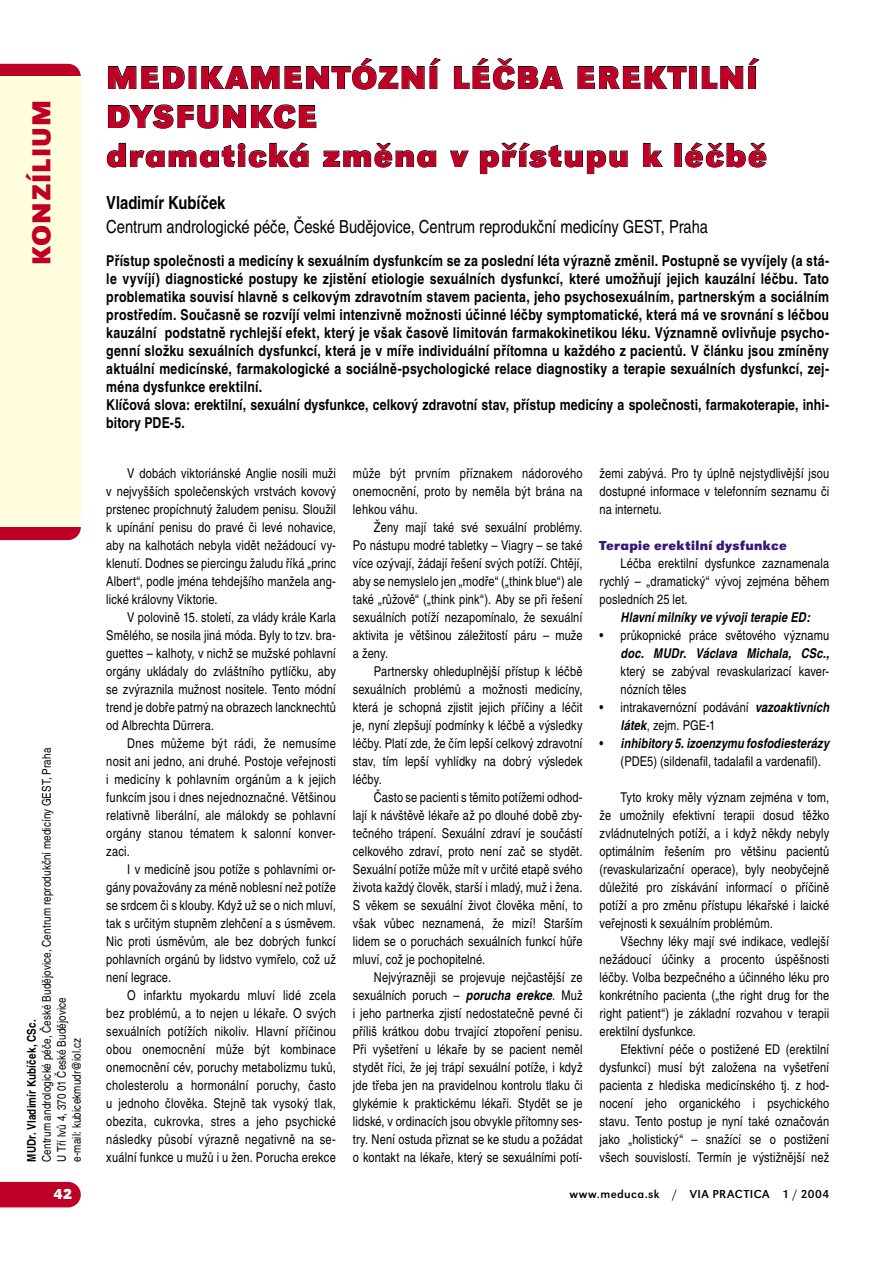
<style>
.page{position:relative;width:893px;height:1263px;background:#fff}
.page>*{position:absolute;margin:0;border:0;box-sizing:border-box;transform-origin:0 0}
.n_nadpis{font:700 33px/39px "URW Grotesk TEE";letter-spacing:.05em;color:#be0027}
.n_boční_pruh{font:700 27px "URW Grotesk TEE";letter-spacing:.05em;color:#be0027}
.n_autor_pod_nadpisem{font:condensed 18px/24px "Nimbus San LEE";letter-spacing:-.005em;color:#000}
.n_návěstí{font:700 condensed 15px/18px "Nimbus San LEE";letter-spacing:.005em;color:#000;text-align:justify}
.t1{font:700 15px "URW Grotesk TEE";color:#fff}
.n_text{font:condensed 13.5px/18px "Nimbus San LEE";letter-spacing:.01em;color:#000;text-align:justify}
.n_odrážka{font:condensed 13.5px/18px "Nimbus San LEE";letter-spacing:.005em;color:#000}
.n_text-2{font:italic 700 condensed 13.5px "Nimbus San LEE";letter-spacing:.01em;color:#000}
.n_podnadpis{font:700 13.5px "URW Grotesk TEE";letter-spacing:.025em;color:#381778}
.n_adresa_pro_korespondenci{font:condensed 12px/15px "Nimbus San LEE";letter-spacing:.015em;color:#000}
.t2{font:12px "URW Grotesk TEE";letter-spacing:.04em;color:#000}
.s1{font-weight:700}
.s2{font-weight:700;font-style:italic}
</style>
<div class="page">
<svg style="left:0;top:64px;width:81px;height:476px"></svg>
<div style="left:0;top:1182px;width:81px;height:25px;background:#be0027"></div>
<div style="left:0;top:77px;width:81px;height:450px;background:#fffddb"></div>
<svg style="left:108px;top:66px;width:77px;height:23px"></svg>
<svg style="left:201px;top:57px;width:240px;height:33px"></svg>
<svg style="left:454px;top:57px;width:110px;height:33px"></svg>
<svg style="left:577px;top:66px;width:110px;height:23px"></svg>
<div style="left:689px;top:66px;width:8px;height:23px;border:1px solid #000"></div>
<svg style="left:701px;top:57px;width:59px;height:32px"></svg>
<svg style="left:108px;top:104px;width:209px;height:25px"></svg>
<svg style="left:107px;top:142px;width:202px;height:26px"></svg>
<svg style="left:323px;top:142px;width:113px;height:26px"></svg>
<svg style="left:450px;top:150px;width:19px;height:17px"></svg>
<svg style="left:480px;top:142px;width:148px;height:32px"></svg>
<svg style="left:643px;top:143px;width:20px;height:24px"></svg>
<div style="left:675px;top:143px;width:7px;height:24px;border:1px solid #000"></div>
<svg style="left:685px;top:142px;width:82px;height:26px"></svg>
<p class="n_boční_pruh" style="left:25px;top:265px;width:167px;rotate:-90deg">KONZÍLIUM</p>
<p class="n_adresa_pro_korespondenci" style="left:24px;top:1162px;width:415px;rotate:-90deg"><span class="s1">MUDr. Vladimír Kubíček, CSc.<br></span>Centrum andrologické péče, České Budějovice, Centrum reprodukční medicíny GEST, Praha U Tří lvů 4, 370 01 České Budějovice<br>e-mail: kubicekmudr@iol.cz</p>
<p class="n_nadpis" style="left:106px;top:58px;width:662px">MEDIKAMENTÓZNÍ LÉČBA EREKTILNÍ<br>DYSFUNKCE<br>dramatická změna v přístupu k léčbě</p>
<p class="n_autor_pod_nadpisem" style="left:106px;top:190px;width:603px"><span class="s1">Vladimír Kubíček<br></span>Centrum andrologické péče, České Budějovice, Centrum reprodukční medicíny GEST, Praha</p>
<p class="n_návěstí" style="left:106px;top:252px;width:724px">Přístup společnosti a medicíny k sexuálním dysfunkcím se za poslední léta výrazně změnil. Postupně se vyvíjely (a stá&shy;le vyvíjí) diagnostické postupy ke zjistění etiologie sexuálních dysfunkcí, které umožňují jejich kauzální léčbu. Tato problematika souvisí hlavně s celkovým zdravotním stavem pacienta, jeho psychosexuálním, partnerským a sociálním prostředím. Současně se rozvíjí velmi intenzivně možnosti účinné léčby symptomatické, která má ve srovnání s léčbou kauzální podstatně rychlejší efekt, který je však časově limitován farmakokinetikou léku. Významně ovlivňuje psycho&shy;genní složku sexuálních dysfunkcí, která je v míře individuální přítomna u každého z pacientů. V článku jsou zmíněny aktuální medicínské, farmakologické a sociálně-psychologické relace diagnostiky a terapie sexuálních dysfunkcí, zej&shy;ména dysfunkce erektilní.</p>
<p class="n_návěstí" style="left:106px;top:396px;width:724px">Klíčová slova: erektilní, sexuální dysfunkce, celkový zdravotní stav, přístup medicíny a společnosti, farmakoterapie, inhi&shy;bitory PDE-5.</p>
<p class="n_text" style="left:106px;top:464px;width:231px;text-indent:21px">V dobách viktoriánské Anglie nosili muži v nejvyšších společenských vrstvách kovový prstenec propíchnutý žaludem penisu. Sloužil k upínání penisu do pravé či levé nohavice, aby na kalhotách nebyla vidět nežádoucí vy&shy;klenutí. Dodnes se piercingu žaludu říká „princ Albert“, podle jména tehdejšího manžela ang&shy;lické královny Viktorie.</p>
<p class="n_text" style="left:106px;top:608px;width:231px;text-indent:21px">V polovině 15. století, za vlády krále Karla Smělého, se nosila jiná móda. Byly to tzv. bra&shy;guettes – kalhoty, v nichž se mužské pohlavní orgány ukládaly do zvláštního pytlíčku, aby se zvýraznila mužnost nositele. Tento módní trend je dobře patrný na obrazech lancknechtů od Albrechta Dürrera.</p>
<p class="n_text" style="left:106px;top:734px;width:231px;text-indent:21px">Dnes můžeme být rádi, že nemusíme nosit ani jedno, ani druhé. Postoje veřejnosti i medicíny k pohlavním orgánům a k jejich funkcím jsou i dnes nejednoznačné. Většinou relativně liberální, ale málokdy se pohlavní orgány stanou tématem k salonní konver&shy;zaci.</p>
<p class="n_text" style="left:106px;top:860px;width:231px;text-indent:21px">I v medicíně jsou potíže s pohlavními or&shy;gány považovány za méně noblesní než potíže se srdcem či s klouby. Když už se o nich mluví, tak s určitým stupněm zlehčení a s úsměvem.<br>Nic proti úsměvům, ale bez dobrých funkcí pohlavních orgánů by lidstvo vymřelo, což už není legrace.</p>
<p class="n_text" style="left:106px;top:986px;width:231px;text-indent:21px">O infarktu myokardu mluví lidé zcela bez problémů, a to nejen u lékaře. O svých sexuálních potížích nikoliv. Hlavní příčinou obou onemocnění může být kombinace onemocnění cév, poruchy metabolizmu tuků, cholesterolu a hormonální poruchy, často u jednoho člověka. Stejně tak vysoký tlak, obezita, cukrovka, stres a jeho psychické následky působí výrazně negativně na se&shy;xuální funkce u mužů i u žen. Porucha erekce</p>
<p class="n_text" style="left:353px;top:464px;width:231px">může být prvním příznakem nádorového onemocnění, proto by neměla být brána na lehkou váhu.</p>
<p class="n_text" style="left:353px;top:518px;width:231px;text-indent:21px">Ženy mají také své sexuální problémy.<br>Po nástupu modré tabletky – Viagry – se také více ozývají, žádají řešení svých potíží. Chtějí, aby se nemyslelo jen „modře“ („think blue“) ale také „růžově“ („think pink“). Aby se při řešení sexuálních potíží nezapomínalo, že sexuální aktivita je většinou záležitostí páru – muže a ženy.</p>
<p class="n_text" style="left:353px;top:662px;width:231px;text-indent:21px">Partnersky ohleduplnější přístup k léčbě sexuálních problémů a možnosti medicíny, která je schopná zjistit jejich příčiny a léčit je, nyní zlepšují podmínky k léčbě a výsledky léčby. Platí zde, že čím lepší celkový zdravotní stav, tím lepší vyhlídky na dobrý výsledek léčby.</p>
<p class="n_text" style="left:353px;top:788px;width:231px;text-indent:21px">Často se pacienti s těmito potížemi odhod&shy;lají k návštěvě lékaře až po dlouhé době zby&shy;tečného trápení. Sexuální zdraví je součástí celkového zdraví, proto není zač se stydět.<br>Sexuální potíže může mít v určité etapě svého života každý člověk, starší i mladý, muž i žena.<br>S věkem se sexuální život člověka mění, to však vůbec neznamená, že mizí! Starším lidem se o poruchách sexuálních funkcí hůře mluví, což je pochopitelné.</p>
<p class="n_text" style="left:353px;top:968px;width:231px;text-indent:21px">Nejvýrazněji se projevuje nejčastější ze sexuálních poruch – <span class="s2">porucha erekce</span>. Muž i jeho partnerka zjistí nedostatečně pevné či příliš krátkou dobu trvající ztopoření penisu.<br>Při vyšetření u lékaře by se pacient neměl stydět říci, že jej trápí sexuální potíže, i když jde třeba jen na pravidelnou kontrolu tlaku či glykémie k praktickému lékaři. Stydět se je lidské, v ordinacích jsou obvykle přítomny ses&shy;try. Není ostuda přiznat se ke studu a požádat o kontakt na lékaře, který se sexuálními potí-</p>
<p class="n_text" style="left:600px;top:464px;width:231px">žemi zabývá. Pro ty úplně nejstydlivější jsou dostupné informace v telefonním seznamu či na internetu.</p>
<p class="n_podnadpis" style="left:600px;top:537px;width:189px">Terapie erektilní dysfunkce</p>
<p class="n_text" style="left:600px;top:554px;width:231px;text-indent:21px">Léčba erektilní dysfunkce zaznamenala rychlý – „dramatický“ vývoj zejména během posledních 25 let.</p>
<p class="n_text-2" style="left:621px;top:609px;width:191px">Hlavní milníky ve vývoji terapie ED:</p>
<p class="n_odrážka" style="left:621px;top:626px;width:210px;text-align:justify;text-indent:-21px">• průkopnické práce světového významu <span class="s2">doc. MUDr. Václava Michala, CSc., </span>který se zabýval revaskularizací kaver&shy;nózních těles</p>
<p class="n_odrážka" style="left:621px;top:698px;width:210px;text-indent:-21px">• intrakavernózní podávání <span class="s2">vazoaktivních látek</span>, zejm. PGE-1</p>
<p class="n_odrážka" style="left:621px;top:734px;width:210px;text-indent:-21px">• <span class="s2">inhibitory 5. izoenzymu fosfodiesterázy </span>(PDE5) (sildenafil, tadalafil a vardenafil).</p>
<p class="n_text" style="left:600px;top:788px;width:231px;text-indent:21px">Tyto kroky měly význam zejména v tom, že umožnily efektivní terapii dosud těžko zvládnutelných potíží, a i když někdy nebyly optimálním řešením pro většinu pacientů (revaskularizační operace), byly neobyčejně důležité pro získávání informací o příčině potíží a pro změnu přístupu lékařské i laické veřejnosti k sexuálním problémům.</p>
<p class="n_text" style="left:600px;top:932px;width:231px;text-indent:21px">Všechny léky mají své indikace, vedlejší nežádoucí účinky a procento úspěšnosti léčby. Volba bezpečného a účinného léku pro konkrétního pacienta („the right drug for the right patient“) je základní rozvahou v terapii erektilní dysfunkce.</p>
<p class="n_text" style="left:600px;top:1040px;width:231px;text-indent:21px">Efektivní péče o postižené ED (erektilní dysfunkcí) musí být založena na vyšetření pacienta z hlediska medicínského tj. z hod&shy;nocení jeho organického i psychického stavu. Tento postup je nyní také označován jako „holistický“ – snažící se o postižení všech souvislostí. Termín je výstižnější než</p>
<p class="t1" style="left:53px;top:1185px;width:20px">42</p>
<p class="t2" style="left:569px;top:1187px;width:261px">www.meduca.sk / VIA PRACTICA 1 / 2004</p>
</div>
